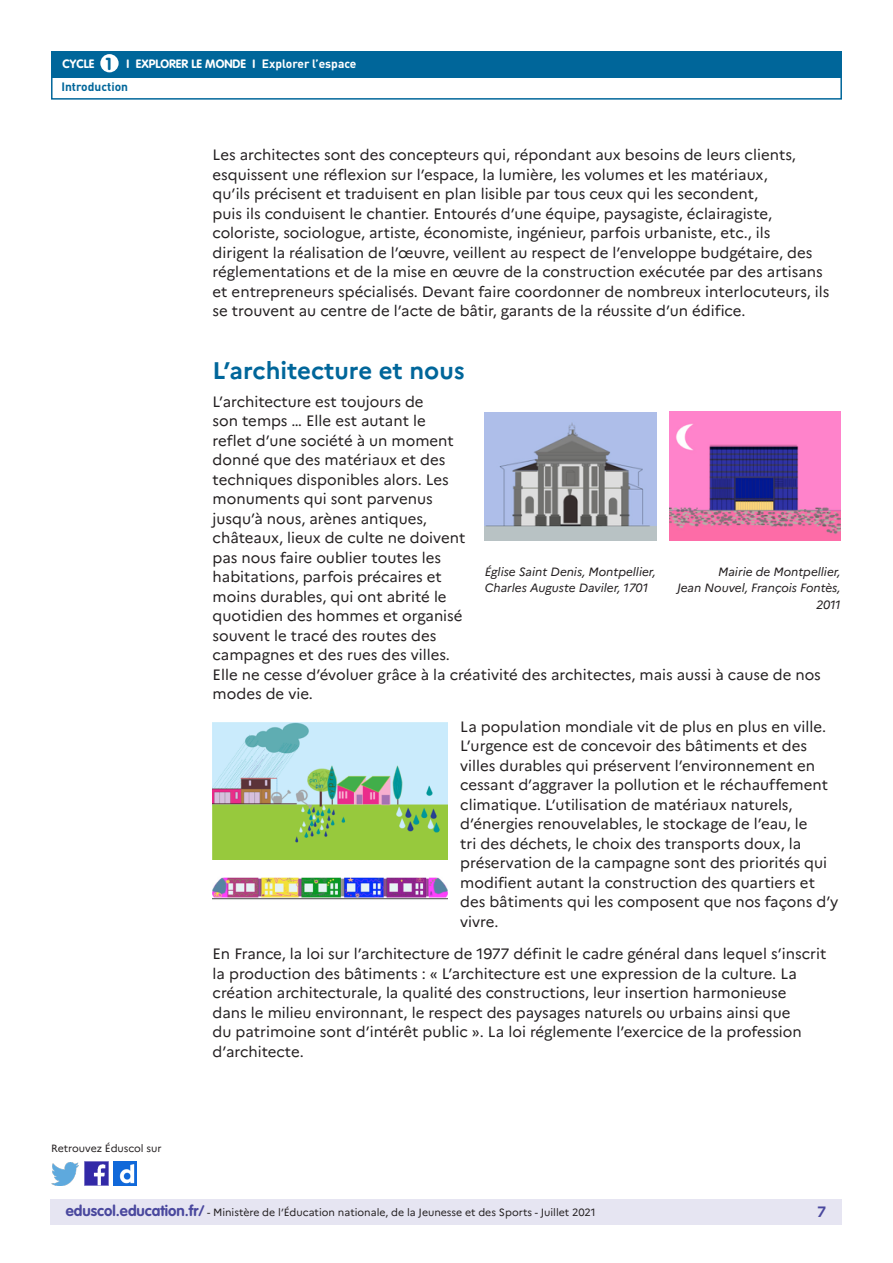
<style>
.page{position:relative;width:893px;height:1263px;background:#fff}
.page>*{position:absolute;margin:0;border:0;box-sizing:border-box;transform-origin:0 0}
._03_Titre_de_niveau{font:700 24px "Marianne";color:#00669a}
.t1{font:700 17.25px "VAG Rounded Std";color:#00669a}
._06_Texte_courant{font:15px/19.5px "Marianne";color:#231f20}
.t2{font:700 15px "Marianne";color:#4a489e}
._07_Texte_en_marge{font:italic 12px/16.5px "Marianne";color:#231f20;text-align:right}
.t3{font:700 12px "VAG Rounded Std";color:#fff}
.t4{font:700 12px "DIN Pro";color:#fff}
.t5{font:700 12px "DIN Pro";color:#00669a}
.t6{font:10.5px "Marianne";color:#231f20}
.s1{font-family:"VAG Rounded Std";font-weight:700;font-size:15px;color:#4a489e}
</style>
<div class="page">
<div style="left:50px;top:1199px;width:791px;height:26px;background:#e6e5f2"></div>
<div style="left:51px;top:51px;width:791px;height:27px;background:#00669a"></div>
<div style="left:100px;top:54px;width:19px;height:18px;background:#fff;border-radius:50%"></div>
<div style="left:51px;top:75px;width:791px;height:25px;border:2px solid #00669a"></div>
<img style="left:85px;top:1162px;width:23px;height:23px">
<img style="left:51px;top:1163px;width:28px;height:22px">
<img style="left:114px;top:1162px;width:23px;height:23px">
<img style="left:485px;top:413px;width:171px;height:127px">
<img style="left:669px;top:412px;width:171px;height:128px">
<img style="left:213px;top:722px;width:234px;height:138px">
<img style="left:213px;top:877px;width:234px;height:23px">
<p class="t1" style="left:106px;top:53px;width:8px">1</p>
<p class="t4" style="left:262px;top:56px;width:96px">Explorer l’espace</p>
<p class="t5" style="left:61px;top:79px;width:68px">Introduction</p>
<p class="t3" style="left:63px;top:57px;width:33px">CYCLE</p>
<p class="t3" style="left:127px;top:57px;width:130px">I EXPLORER LE MONDE I</p>
<p class="_06_Texte_courant" style="left:213px;top:145px;width:618px">Les architectes sont des concepteurs qui, répondant aux besoins de leurs clients, esquissent une réflexion sur l’espace, la lumière, les volumes et les matériaux,<br>qu’ils précisent et traduisent en plan lisible par tous ceux qui les secondent,<br>puis ils conduisent le chantier. Entourés d’une équipe, paysagiste, éclairagiste, coloriste, sociologue, artiste, économiste, ingénieur, parfois urbaniste, etc., ils dirigent la réalisation de l’œuvre, veillent au respect de l’enveloppe budgétaire, des réglementations et de la mise en œuvre de la construction exécutée par des artisans et entrepreneurs spécialisés. Devant faire coordonner de nombreux interlocuteurs, ils se trouvent au centre de l’acte de bâtir, garants de la réussite d’un édifice.</p>
<p class="t6" style="left:51px;top:1142px;width:112px">Retrouvez Éduscol sur</p>
<p class="_03_Titre_de_niveau" style="left:213px;top:356px;width:254px">L’architecture et nous</p>
<p class="_06_Texte_courant" style="left:213px;top:392px;width:254px">L’architecture est toujours de<br>son temps … Elle est autant le reflet d’une société à un moment donné que des matériaux et des techniques disponibles alors. Les monuments qui sont parvenus jusqu’à nous, arènes antiques, châteaux, lieux de culte ne doivent pas nous faire oublier toutes les habitations, parfois précaires et moins durables, qui ont abrité le quotidien des hommes et organisé souvent le tracé des routes des campagnes et des rues des villes.</p>
<p class="_06_Texte_courant" style="left:213px;top:665px;width:610px">Elle ne cesse d’évoluer grâce à la créativité des architectes, mais aussi à cause de nos modes de vie.</p>
<p class="_06_Texte_courant" style="left:460px;top:717px;width:380px">La population mondiale vit de plus en plus en ville.<br>L’urgence est de concevoir des bâtiments et des villes durables qui préservent l’environnement en cessant d’aggraver la pollution et le réchauffement climatique. L’utilisation de matériaux naturels, d’énergies renouvelables, le stockage de l’eau, le<br>tri des déchets, le choix des transports doux, la préservation de la campagne sont des priorités qui modifient autant la construction des quartiers et des bâtiments qui les composent que nos façons d’y vivre.</p>
<p class="_06_Texte_courant" style="left:213px;top:944px;width:615px">En France, la loi sur l’architecture de 1977 définit le cadre général dans lequel s’inscrit la production des bâtiments : « L’architecture est une expression de la culture. La création architecturale, la qualité des constructions, leur insertion harmonieuse<br>dans le milieu environnant, le respect des paysages naturels ou urbains ainsi que<br>du patrimoine sont d’intérêt public ». La loi réglemente l’exercice de la profession d’architecte.</p>
<p class="_07_Texte_en_marge" style="left:485px;top:563px;width:172px">Église Saint Denis, Montpellier,</p>
<p class="_07_Texte_en_marge" style="left:485px;top:580px;width:165px">Charles Auguste Daviler, 1701</p>
<p class="_07_Texte_en_marge" style="left:677px;top:563px;width:165px">Mairie de Montpellier,<br>Jean Nouvel, François Fontès,<br>2011</p>
<p class="t6" style="left:66px;top:1206px;width:531px"><span class="s1">eduscol.education.fr/</span> - Ministère de l’Éducation nationale, de la Jeunesse et des Sports - Juillet 2021</p>
<p class="t2" style="left:817px;top:1202px;width:10px">7</p>
</div>
